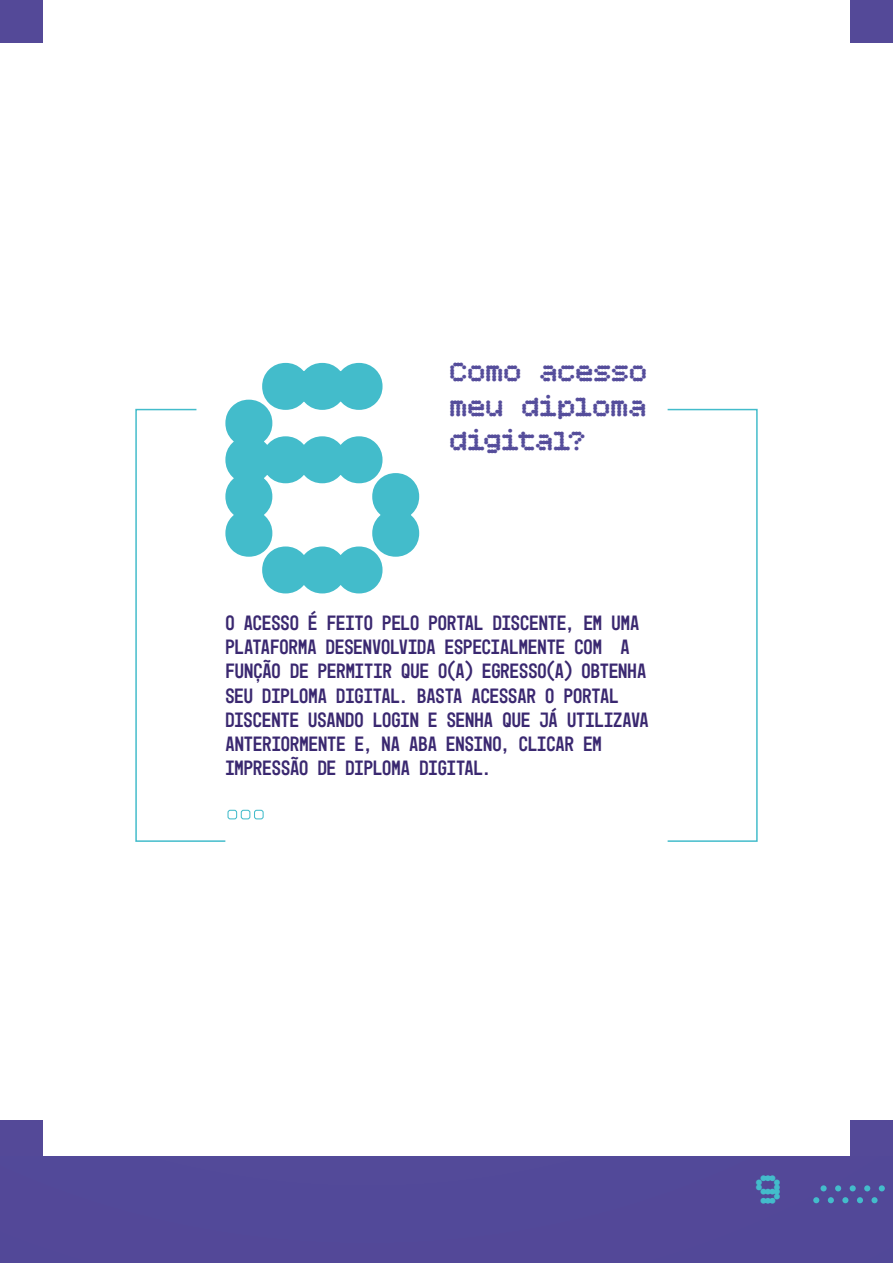
<style>
.page{position:relative;width:893px;height:1263px;background:#fff}
.page>*{position:absolute;margin:0;border:0;box-sizing:border-box;transform-origin:0 0}
.t1{font:367.2px "Bitcount Mono Single Medium Circle";color:#43bccb}
.t2{font:45px "Bitcount Mono Single Medium Circle";color:#43bccb}
.t3{font:30px/34.5px "Bitcount Mono Single Medium Circle";color:#554d9b;text-align:justify}
.t4{font:21px/24.2px "Mono 45 Headline";color:#3a2870}
</style>
<div class="page">
<div style="left:850px;top:1120px;width:43px;height:100px;background:#544998"></div>
<div style="left:0;top:1120px;width:43px;height:100px;background:#544998"></div>
<div style="left:0;top:1157px;width:893px;height:106px;background:#524898"></div>
<div style="left:0;top:0;width:43px;height:43px;background:#544998"></div>
<div style="left:850px;top:0;width:43px;height:43px;background:#544998"></div>
<svg style="left:813px;top:1197px;width:6px;height:6px"></svg>
<svg style="left:828px;top:1197px;width:6px;height:6px"></svg>
<svg style="left:842px;top:1197px;width:6px;height:6px"></svg>
<svg style="left:857px;top:1197px;width:6px;height:6px"></svg>
<div style="left:871px;top:1197px;width:7px;height:6px;background:#43bccb;border-radius:50%"></div>
<div style="left:820px;top:1185px;width:7px;height:6px;background:#43bccb;border-radius:50%"></div>
<svg style="left:835px;top:1185px;width:6px;height:6px"></svg>
<svg style="left:850px;top:1185px;width:6px;height:6px"></svg>
<svg style="left:864px;top:1185px;width:6px;height:6px"></svg>
<svg style="left:879px;top:1185px;width:6px;height:6px"></svg>
<svg style="left:135px;top:408px;width:623px;height:434px"></svg>
<div style="left:227px;top:810px;width:10px;height:9px;border:1px solid #43bccb;border-radius:2px"></div>
<div style="left:241px;top:810px;width:9px;height:9px;border:1px solid #43bccb;border-radius:2px"></div>
<div style="left:254px;top:810px;width:10px;height:9px;border:1px solid #43bccb;border-radius:2px"></div>
<h1 class="t1" style="left:230px;top:216px;width:222px">6</h1>
<h3 class="t3" style="left:451px;top:354px;width:199px">Como acesso meu diploma digital?</h3>
<p class="t4" style="left:225px;top:611px;width:425px">O ACESSO É FEITO PELO PORTAL DISCENTE, EM UMA PLATAFORMA DESENVOLVIDA ESPECIALMENTE COM A FUNÇÃO DE PERMITIR QUE O(A) EGRESSO(A) OBTENHA SEU DIPLOMA DIGITAL. BASTA ACESSAR O PORTAL DISCENTE USANDO LOGIN E SENHA QUE JÁ UTILIZAVA ANTERIORMENTE E, NA ABA ENSINO, CLICAR EM IMPRESSÃO DE DIPLOMA DIGITAL.</p>
<h2 class="t2" style="left:757px;top:1157px;width:28px">9</h2>
</div>
